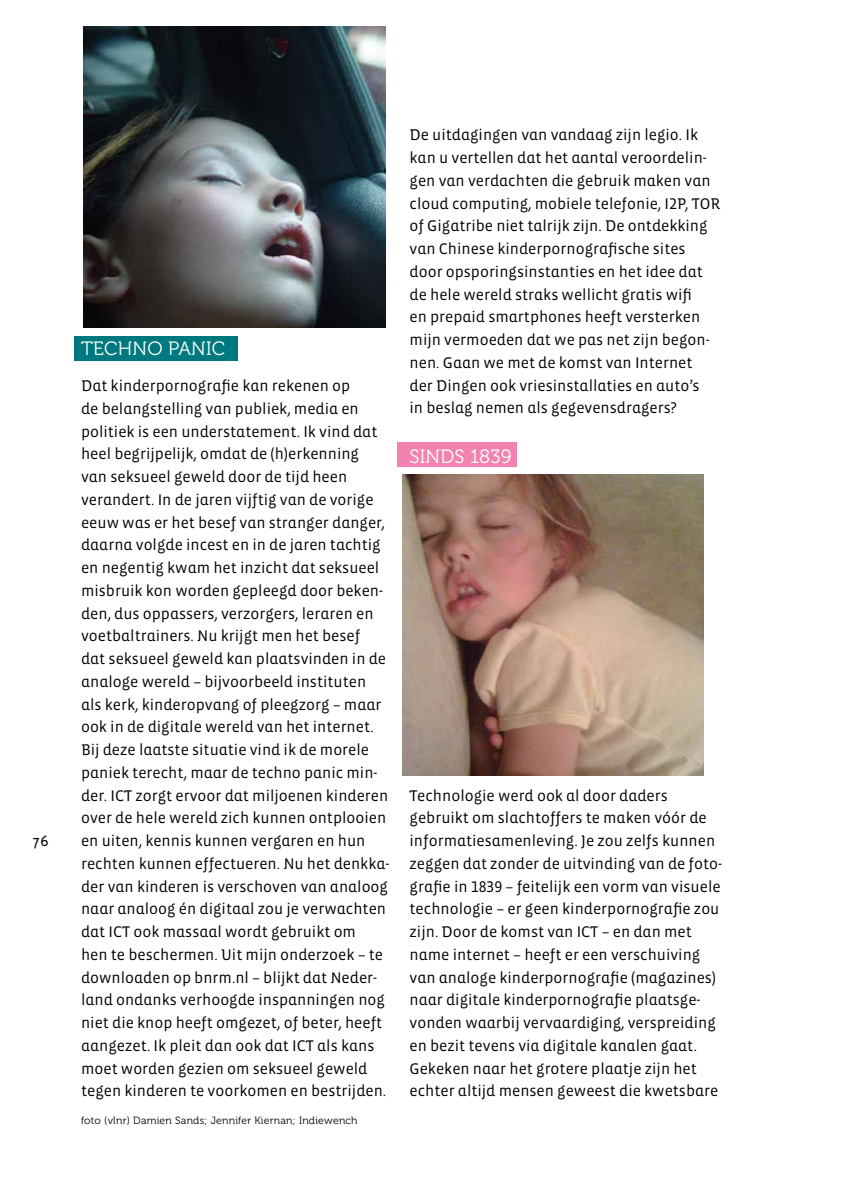
<style>
.page{position:relative;width:844px;height:1191px;background:#fff}
.page>*{position:absolute;margin:0;border:0;box-sizing:border-box;transform-origin:0 0}
.t1{font:19.25px "Museo 300";letter-spacing:.01em;color:#fff}
.t2{font:300 17.5px "Triplex";color:#000}
.t3{font:15.75px/22.8px "Vista Sans Alt";color:#000}
.t4{font:10.5px "Museo 300";letter-spacing:.02em;color:#000}
</style>
<div class="page">
<div style="left:74px;top:336px;width:164px;height:24px;background:#00787f"></div>
<div style="left:397px;top:442px;width:120px;height:25px;background:#f282af"></div>
<img style="left:402px;top:474px;width:301px;height:301px">
<img style="left:84px;top:27px;width:301px;height:301px">
<p class="t2" style="left:32px;top:831px;width:18px">76</p>
<p class="t1" style="left:81px;top:338px;width:27px">Techn</p>
<p class="t1" style="left:147px;top:338px;width:33px">o panic</p>
<p class="t3" style="left:81px;top:375px;width:310px">Dat kinderpornografie kan rekenen op<br>de belangstelling van publiek, media en politiek is een understatement. Ik vind dat heel begrijpelijk, omdat de (h)erkenning<br>van seksueel geweld door de tijd heen verandert. In de jaren vijftig van de vorige eeuw was er het besef van stranger danger, daarna volgde incest en in de jaren tachtig en negentig kwam het inzicht dat seksueel misbruik kon worden gepleegd door beken&shy;den, dus oppassers, verzorgers, leraren en voetbaltrainers. Nu krijgt men het besef<br>dat seksueel geweld kan plaatsvinden in de analoge wereld – bijvoorbeeld instituten als kerk, kinderopvang of pleegzorg – maar ook in de digitale wereld van het internet.<br>Bij deze laatste situatie vind ik de morele paniek terecht, maar de techno panic min&shy;der. ICT zorgt ervoor dat miljoenen kinderen over de hele wereld zich kunnen ontplooien en uiten, kennis kunnen vergaren en hun rechten kunnen effectueren. Nu het denkka&shy;der van kinderen is verschoven van analoog naar analoog én digitaal zou je verwachten dat ICT ook massaal wordt gebruikt om<br>hen te beschermen. Uit mijn onderzoek – te downloaden op bnrm.nl – blijkt dat Neder&shy;land ondanks verhoogde inspanningen nog niet die knop heeft omgezet, of beter, heeft aangezet. Ik pleit dan ook dat ICT als kans moet worden gezien om seksueel geweld tegen kinderen te voorkomen en bestrijden.</p>
<p class="t4" style="left:81px;top:1114px;width:278px">foto (vlnr) Damien Sands; Jennifer Kiernan; Indiewench</p>
<p class="t3" style="left:409px;top:124px;width:312px">De uitdagingen van vandaag zijn legio. Ik kan u vertellen dat het aantal veroordelin&shy;gen van verdachten die gebruik maken van cloud computing, mobiele telefonie, I2P, TOR of Gigatribe niet talrijk zijn. De ontdekking van Chinese kinderpornografische sites door opsporingsinstanties en het idee dat de hele wereld straks wellicht gratis wifi<br>en prepaid smartphones heeft versterken mijn vermoeden dat we pas net zijn begon&shy;nen. Gaan we met de komst van Internet<br>der Dingen ook vriesinstallaties en auto’s<br>in beslag nemen als gegevensdragers?</p>
<p class="t1" style="left:409px;top:446px;width:22px">Sinds</p>
<p class="t1" style="left:470px;top:446px;width:43px">1839</p>
<p class="t3" style="left:409px;top:784px;width:314px">Technologie werd ook al door daders gebruikt om slachtoffers te maken vóór de informatiesamenleving. Je zou zelfs kunnen zeggen dat zonder de uitvinding van de foto&shy;grafie in 1839 – feitelijk een vorm van visuele technologie – er geen kinderpornografie zou zijn. Door de komst van ICT – en dan met name internet – heeft er een verschuiving van analoge kinderpornografie (magazines) naar digitale kinderpornografie plaatsge&shy;vonden waarbij vervaardiging, verspreiding en bezit tevens via digitale kanalen gaat.<br>Gekeken naar het grotere plaatje zijn het echter altijd mensen geweest die kwetsbare</p>
</div>
